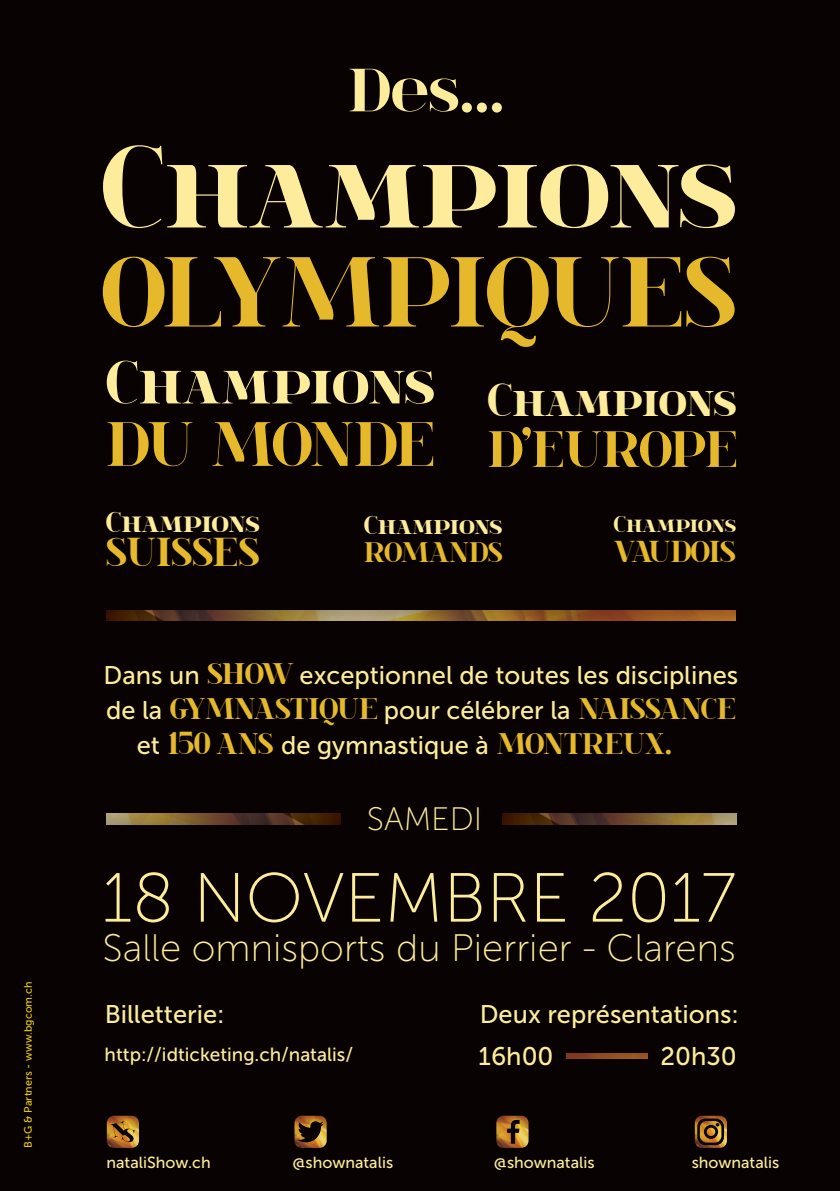
<style>
.page{position:relative;width:840px;height:1191px;background:#fff}
.page>*{position:absolute;margin:0;border:0;box-sizing:border-box;transform-origin:0 0}
.t1{font:123px "spinwerad C Bold";color:#fdec9b}
.t2{font:700 104.4px "spinwerad";color:#e5b92b}
.t3{font:69.4px "Museo Sans 100";color:#fdec9b}
.t4{font:700 65.8px "spinwerad";letter-spacing:-.04em;color:#e5b92b}
.t5{font:64px "spinwerad C Bold";color:#fdec9b}
.t6{font:700 64px "spinwerad";color:#fdec9b}
.t7{font:700 53.8px "spinwerad";letter-spacing:-.02em;color:#e5b92b}
.t8{font:48.4px "spinwerad C Bold";color:#fdec9b}
.t9{font:700 42px "spinwerad";letter-spacing:.01em;color:#e5b92b}
.t10{font:38.2px "Museo Sans 100";color:#fdec9b}
.t11{font:32.4px "Museo Sans 100";color:#fdec9b}
.t12{font:700 31.6px "spinwerad";letter-spacing:-.03em;color:#e5b92b}
.t13{font:700 31px "spinwerad";color:#e5b92b}
.t14{font:30px "spinwerad C Bold";color:#fdec9b}
.t15{font:700 29.4px "spinwerad";letter-spacing:-.01em;color:#e5b92b}
.t16{font:27px "spinwerad C Bold";color:#fdec9b}
.t17{font:25.4px "Museo Sans 500";color:#fdec9b}
.t18{font:23.8px "spinwerad C Bold";color:#fdec9b}
.t19{font:19px "Museo Sans 500";color:#fdec9b}
.t20{font:16px "Museo Sans 500";color:#fdec9b}
.t21{font:10.8px "Museo Sans 500";color:#eccd19}
.s1{font-family:"spinwerad";font-weight:700;font-size:31px;color:#e5b92b}
.s2{font-family:"Museo Sans 500";font-weight:400;font-size:25.4px;color:#fdec9b}
</style>
<div class="page">
<div style="left:0;top:0;width:839px;height:1191px;background:#080302"></div>
<img style="left:106px;top:610px;width:629px;height:11px">
<img style="left:566px;top:1053px;width:81px;height:5px">
<img style="left:502px;top:813px;width:234px;height:11px">
<img style="left:106px;top:813px;width:234px;height:11px">
<img style="left:107px;top:1115px;width:32px;height:32px">
<img style="left:294px;top:1115px;width:32px;height:32px">
<img style="left:496px;top:1115px;width:32px;height:32px">
<img style="left:694px;top:1115px;width:32px;height:32px">
<svg style="left:297px;top:1121px;width:26px;height:21px"></svg>
<svg style="left:507px;top:1119px;width:12px;height:24px"></svg>
<svg style="left:696px;top:1118px;width:27px;height:27px"></svg>
<p class="t21" style="left:22px;top:1147px;width:167px;rotate:-90deg">B+G &amp; Partners - www.bgcom.ch</p>
<h3 class="t6" style="left:348px;top:45px;width:157px">Des...</h3>
<h1 class="t1" style="left:102px;top:99px;width:636px">Champions</h1>
<h2 class="t2" style="left:102px;top:218px;width:635px">OLYMPIQUES</h2>
<h3 class="t5" style="left:106px;top:337px;width:330px">Champions</h3>
<h3 class="t4" style="left:106px;top:397px;width:330px">DU MONDE</h3>
<h3 class="t8" style="left:487px;top:365px;width:250px">Champions</h3>
<h3 class="t7" style="left:487px;top:411px;width:251px">D’EUROPE</h3>
<p class="t14" style="left:106px;top:501px;width:155px">Champions</p>
<h3 class="t9" style="left:106px;top:522px;width:155px">SUISSES</h3>
<p class="t16" style="left:364px;top:506px;width:140px">Champions</p>
<p class="t15" style="left:364px;top:531px;width:140px">ROMANDS</p>
<p class="t18" style="left:613px;top:507px;width:124px">Champions</p>
<p class="t12" style="left:613px;top:529px;width:123px">VAUDOIS</p>
<p class="t17" style="left:103px;top:661px;width:636px">Dans un <span class="s1">SHOW</span> exceptionnel de toutes les disciplines</p>
<p class="t13" style="left:106px;top:687px;width:630px"><span class="s2">de la</span> GYMNASTIQUE <span class="s2">pour célébrer la</span> NAISSANCE</p>
<p class="t17" style="left:137px;top:731px;width:536px">et <span class="s1">150 ANS</span> de gymnastique à <span class="s1">MONTREUX.</span></p>
<p class="t11" style="left:366px;top:802px;width:117px">SAMEDI</p>
<h3 class="t3" style="left:102px;top:861px;width:635px">18 NOVEMBRE 2017</h3>
<h3 class="t10" style="left:102px;top:927px;width:634px">Salle omnisports du Pierrier - Clarens</h3>
<p class="t17" style="left:105px;top:1000px;width:121px">Billetterie:</p>
<p class="t17" style="left:479px;top:1000px;width:260px">Deux représentations:</p>
<p class="t19" style="left:105px;top:1043px;width:250px">http://idticketing.ch/natalis/</p>
<p class="t17" style="left:478px;top:1042px;width:76px">16h00</p>
<p class="t17" style="left:660px;top:1042px;width:78px">20h30</p>
<p class="t20" style="left:106px;top:1154px;width:106px">nataliShow.ch</p>
<p class="t20" style="left:292px;top:1154px;width:102px">@shownatalis</p>
<p class="t20" style="left:493px;top:1154px;width:102px">@shownatalis</p>
<p class="t20" style="left:691px;top:1154px;width:89px">shownatalis</p>
</div>
